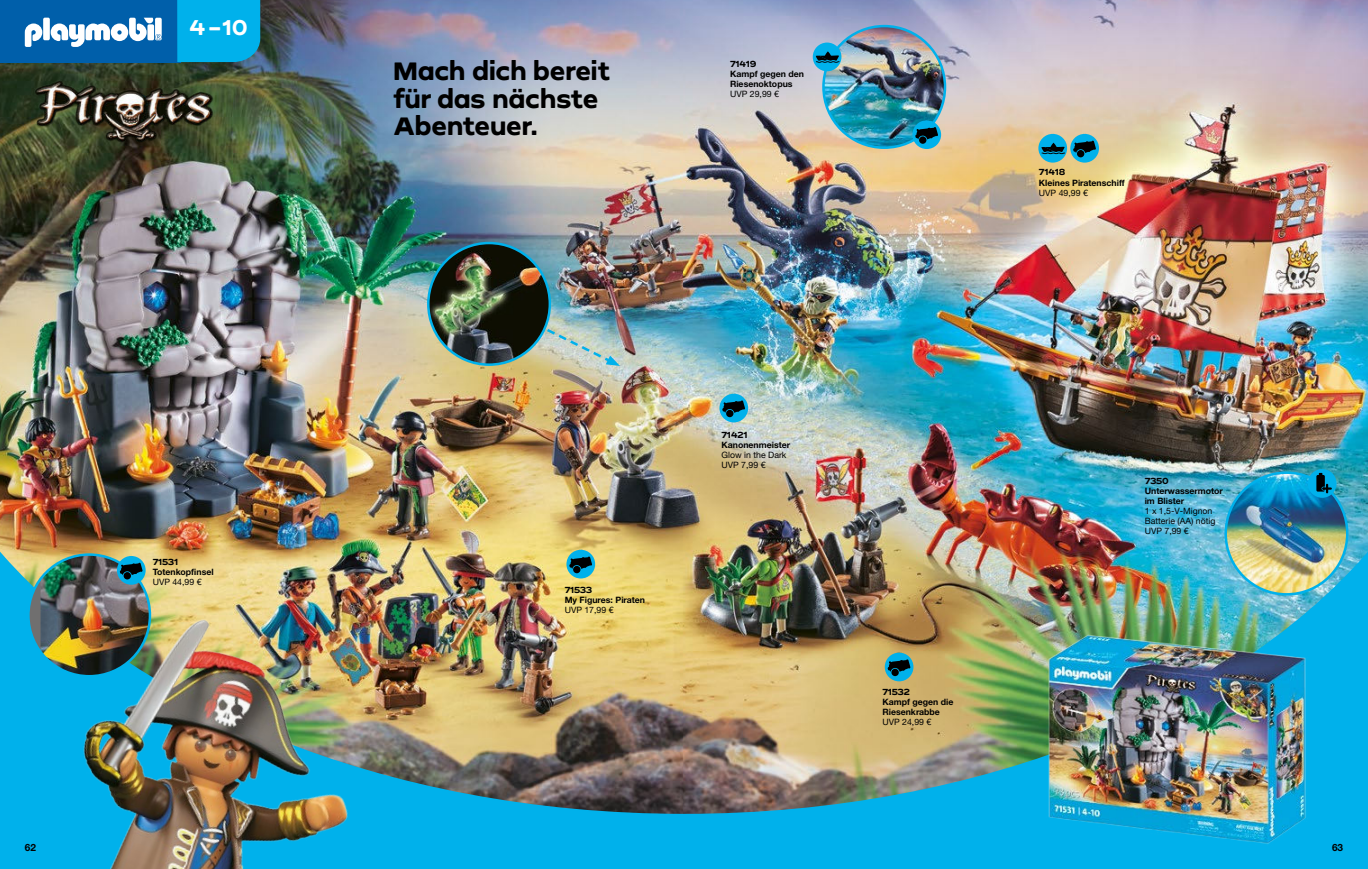
<style>
.page{position:relative;width:1368px;height:869px;background:#fff}
.page>*{position:absolute;margin:0;border:0;box-sizing:border-box;transform-origin:0 0}
.t1{font:800 25px/27.5px "Byrd";letter-spacing:-.02em;color:#000}
.t2{font:700 21.25px "Byrd";color:#fff}
.t3{font:700 10px "Helvetica Neue World 75";color:#000}
.t4{font:700 8.75px/10px "Helvetica Neue World 75";color:#000}
.t5{font:8.75px/10px "Helvetica Neue World 55 Roman";color:#000}
.t6{font:700 8.75px "Byrd";letter-spacing:-.02em;color:#000}
</style>
<div class="page">
<img style="left:0;top:0;width:684px;height:539px">
<img style="left:0;top:539px;width:683px;height:329px">
<svg style="left:566px;top:549px;width:29px;height:29px"></svg>
<svg style="left:569px;top:556px;width:23px;height:17px"></svg>
<svg style="left:28px;top:554px;width:122px;height:122px"></svg>
<img style="left:41px;top:554px;width:109px;height:120px">
<svg style="left:521px;top:315px;width:99px;height:51px;background:#acc5bf"></svg>
<img style="left:428px;top:243px;width:121px;height:121px">
<div style="left:427px;top:242px;width:124px;height:124px;border:2px solid #00b1eb;border-radius:50%"></div>
<img style="left:28px;top:64px;width:197px;height:100px">
<img style="left:69px;top:599px;width:323px;height:269px">
<svg style="left:117px;top:555px;width:29px;height:29px"></svg>
<svg style="left:120px;top:562px;width:23px;height:17px"></svg>
<div style="left:0;top:0;width:181px;height:62px;background:#005faa"></div>
<svg style="left:25px;top:23px;width:17px;height:24px"></svg>
<div style="left:43px;top:18px;width:7px;height:22px;background:#fff;border-radius:2px"></div>
<svg style="left:51px;top:18px;width:111px;height:29px"></svg>
<div style="left:177px;top:0;width:83px;height:62px;background:#00b1eb"></div>
<img style="left:684px;top:0;width:684px;height:539px">
<img style="left:683px;top:539px;width:685px;height:329px">
<img style="left:1044px;top:630px;width:265px;height:217px">
<div style="left:885px;top:652px;width:28px;height:29px;background:#00b1eb;border-radius:50%"></div>
<svg style="left:887px;top:659px;width:23px;height:16px"></svg>
<svg style="left:719px;top:393px;width:29px;height:29px"></svg>
<svg style="left:722px;top:400px;width:23px;height:17px"></svg>
<div style="left:1070px;top:134px;width:29px;height:28px;background:#00b1eb;border-radius:50%"></div>
<svg style="left:1073px;top:140px;width:23px;height:17px"></svg>
<div style="left:1038px;top:134px;width:29px;height:28px;background:#00b1eb;border-radius:50%"></div>
<svg style="left:1041px;top:143px;width:24px;height:11px"></svg>
<img style="left:1225px;top:472px;width:122px;height:122px;border-radius:61px">
<div style="left:1224px;top:471px;width:124px;height:124px;border:2px solid #00b1eb;border-radius:50%"></div>
<div style="left:1308px;top:469px;width:28px;height:28px;background:#00b1eb;border-radius:50%"></div>
<svg style="left:1316px;top:472px;width:16px;height:21px"></svg>
<img style="left:824px;top:26px;width:121px;height:121px">
<div style="left:822px;top:25px;width:124px;height:124px;border:2px solid #00b1eb;border-radius:50%"></div>
<div style="left:912px;top:120px;width:29px;height:29px;background:#00b1eb;border-radius:50%"></div>
<svg style="left:915px;top:127px;width:23px;height:17px"></svg>
<div style="left:813px;top:43px;width:28px;height:28px;background:#00b1eb;border-radius:50%"></div>
<svg style="left:815px;top:51px;width:24px;height:12px"></svg>
<h2 class="t2" style="left:190px;top:18px;width:60px">4 – 10</h2>
<p class="t3" style="left:25px;top:843px;width:13px">62</p>
<p class="t6" style="left:153px;top:558px;width:27px">71531</p>
<p class="t4" style="left:153px;top:567px;width:62px">Totenkopfinsel</p>
<p class="t5" style="left:153px;top:577px;width:50px">UVP 44,99 €</p>
<h1 class="t1" style="left:393px;top:59px;width:219px">Mach dich bereit für das nächste<br>Abenteuer.</h1>
<p class="t6" style="left:730px;top:60px;width:28px">71419</p>
<p class="t4" style="left:730px;top:70px;width:75px">Kampf gegen den<br>Riesenoktopus</p>
<p class="t5" style="left:730px;top:90px;width:50px">UVP 29,99 €</p>
<p class="t6" style="left:1039px;top:168px;width:28px">71418</p>
<p class="t4" style="left:1039px;top:178px;width:87px">Kleines Piratenschiff</p>
<p class="t5" style="left:1039px;top:188px;width:50px">UVP 49,99 €</p>
<p class="t6" style="left:565px;top:585px;width:29px">71533</p>
<p class="t4" style="left:565px;top:595px;width:82px">My Figures: Piraten</p>
<p class="t5" style="left:565px;top:604px;width:50px">UVP 17,99 €</p>
<p class="t6" style="left:721px;top:430px;width:28px">71421</p>
<p class="t4" style="left:721px;top:440px;width:70px">Kanonenmeister</p>
<p class="t5" style="left:721px;top:450px;width:66px">Glow in the Dark<br>UVP 7,99 €</p>
<p class="t6" style="left:882px;top:687px;width:29px">71532</p>
<p class="t4" style="left:882px;top:697px;width:72px">Kampf gegen die<br>Riesenkrabbe</p>
<p class="t5" style="left:882px;top:717px;width:50px">UVP 24,99 €</p>
<p class="t6" style="left:1144px;top:477px;width:26px">7350</p>
<p class="t4" style="left:1144px;top:486px;width:80px">Unterwassermotor im Blister</p>
<p class="t5" style="left:1144px;top:506px;width:72px">1 x 1,5-V-Mignon<br>Batterie (AA) nötig<br>UVP 7,99 €</p>
<p class="t3" style="left:1332px;top:843px;width:13px">63</p>
</div>
